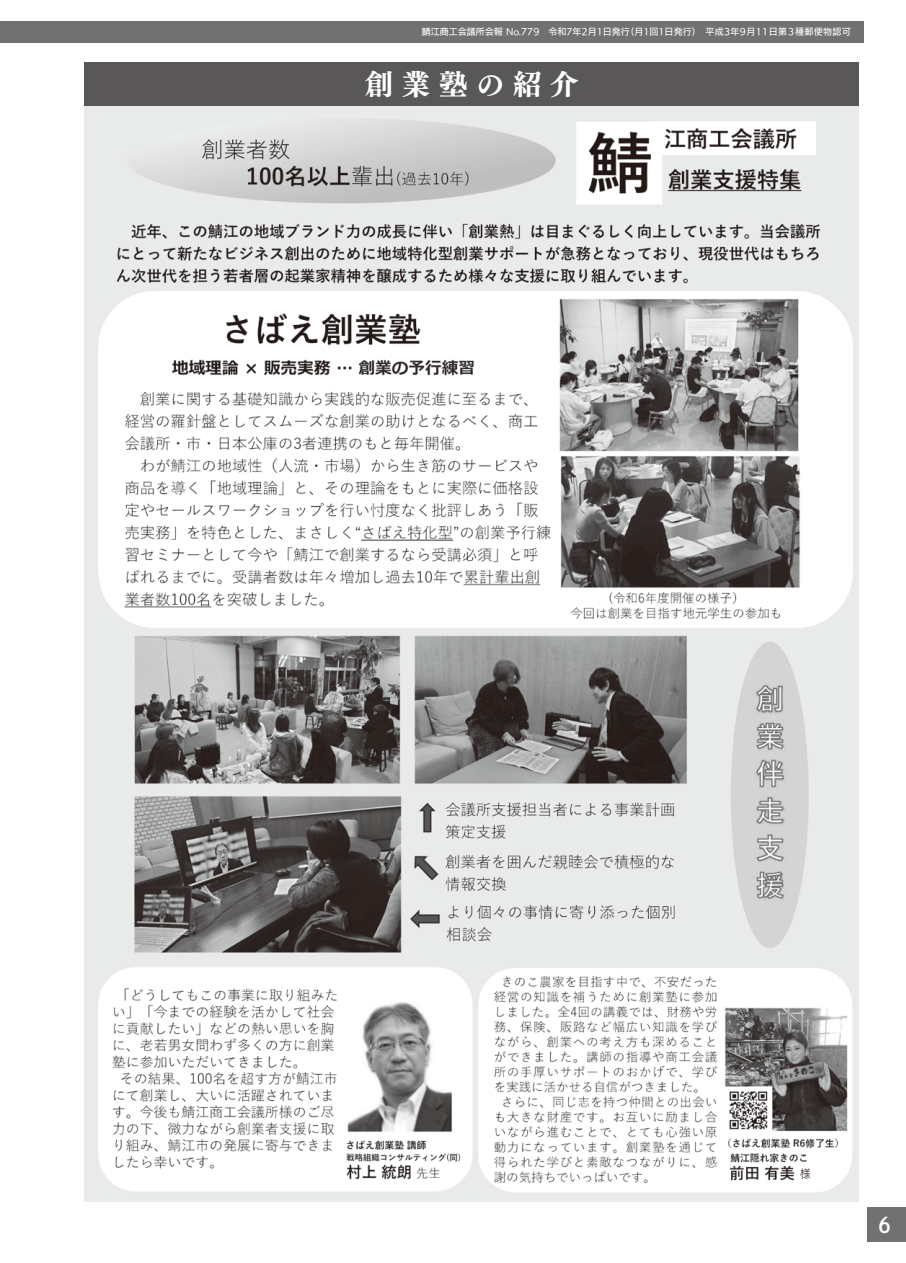
<style>
.page{position:relative;width:906px;height:1263px;background:#fff}
.page>*{position:absolute;margin:0;border:0;box-sizing:border-box;transform-origin:0 0}
.t1{font:28.5px "UD Mincho Pr 6 N B";letter-spacing:.3em;color:#fff}
.t2{font:21px "FOT DNP Shuei Anti Std B";color:#fff}
.t3{font:11.4px "UD Kakugo Small Pr 6 N L";color:#221815;scale:.92 1}
.t4{font:9px "UD Kakugo Small Pr 6 N M";color:#fff}
</style>
<div class="page">
<div style="left:85px;top:62px;width:774px;height:45px;background:#595757"></div>
<div style="left:867px;top:1208px;width:39px;height:34px;background:#727171"></div>
<div style="left:0;top:21px;width:863px;height:22px;background:#727171"></div>
<img style="left:85px;top:106px;width:774px;height:1095px">
<div style="left:797px;top:1167px;width:28px;height:13px;background:#fff"></div>
<p class="t4" style="left:422px;top:27px;width:430px">鯖江商工会議所会報 No.779　令和7年2月1日発行（月1回1日発行）　平成3年9月11日第３種郵便物認可</p>
<h1 class="t1" style="left:365px;top:58px;width:215px">創業塾の紹介</h1>
<p class="t3" style="left:800px;top:1163px;width:13px">様</p>
<h2 class="t2" style="left:878px;top:1210px;width:15px">6</h2>
</div>
